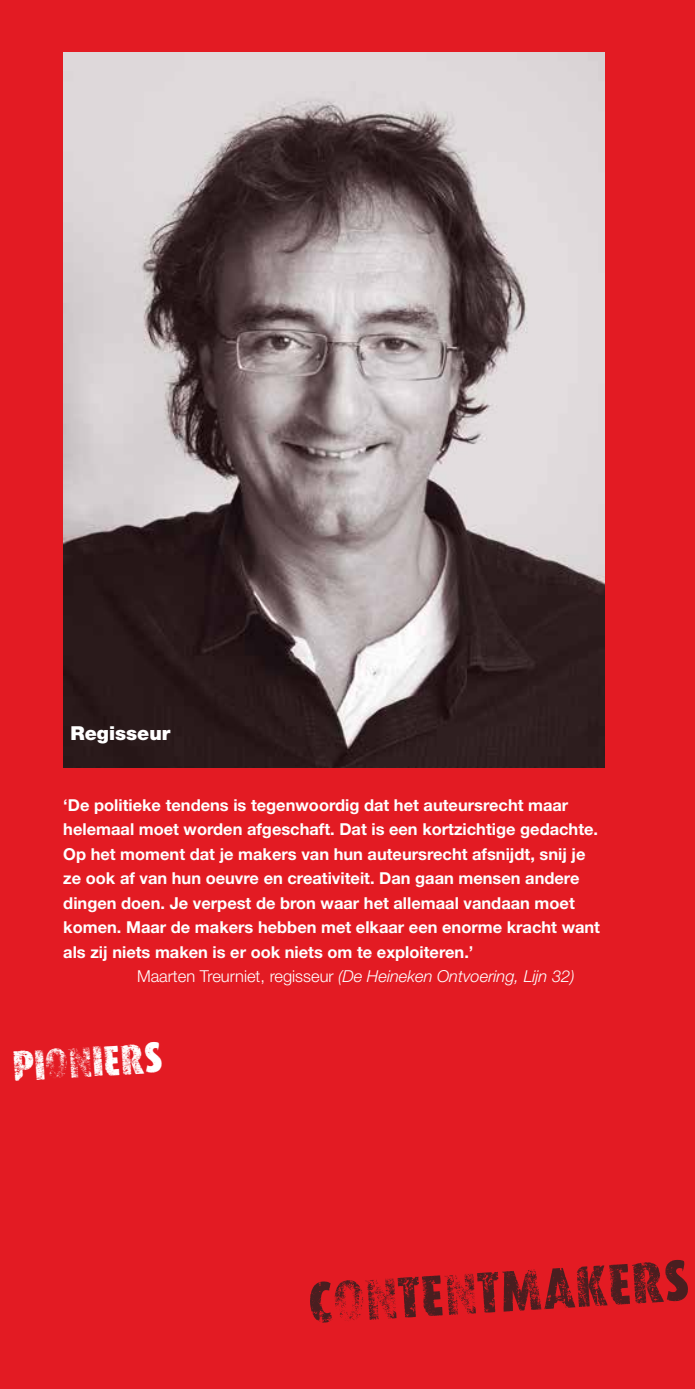
<style>
.page{position:relative;width:695px;height:1389px;background:#fff}
.page>*{position:absolute;margin:0;border:0;box-sizing:border-box;transform-origin:0 0}
.t1{font:56.52px "VTKSWORKER";color:#231f20}
.t2{font:41.48px "VTKSWORKER";color:#fff}
.t3{font:900 19.25px "Helvetica Neue";color:#fff}
.t4{font:700 16.45px "Helvetica Neue";color:#fff}
.t5{font:italic 300 16.45px "Helvetica Neue";color:#fff}
.s1{font-style:normal}
</style>
<div class="page">
<div style="left:0;top:0;width:694px;height:1389px;background:#e31b23"></div>
<img style="left:63px;top:53px;width:541px;height:714px">
<p class="t3" style="left:71px;top:721px;width:101px">Regisseur</p>
<p class="t4" style="left:63px;top:795px;width:506px">‘De politieke tendens is tegenwoordig dat het auteursrecht maar</p>
<p class="t4" style="left:63px;top:819px;width:536px">helemaal moet worden afgeschaft. Dat is een kortzichtige gedachte.</p>
<p class="t4" style="left:63px;top:844px;width:523px">Op het moment dat je makers van hun auteursrecht afsnijdt, snij je</p>
<p class="t4" style="left:63px;top:868px;width:517px">ze ook af van hun oeuvre en creativiteit. Dan gaan mensen andere</p>
<p class="t4" style="left:63px;top:893px;width:513px">dingen doen. Je verpest de bron waar het allemaal vandaan moet</p>
<p class="t4" style="left:63px;top:917px;width:538px">komen. Maar de makers hebben met elkaar een enorme kracht want</p>
<p class="t4" style="left:63px;top:942px;width:411px">als zij niets maken is er ook niets om te exploiteren.’</p>
<p class="t5" style="left:137px;top:967px;width:439px"><span class="s1">Maarten Treurniet, regisseur</span> (De Heineken Ontvoering, Lijn 32)</p>
<h2 class="t2" style="left:12px;top:1042px;width:151px;rotate:-3deg">pioniers</h2>
<h1 class="t1" style="left:306px;top:1273px;width:382px;rotate:-4deg">contentmakers</h1>
</div>
